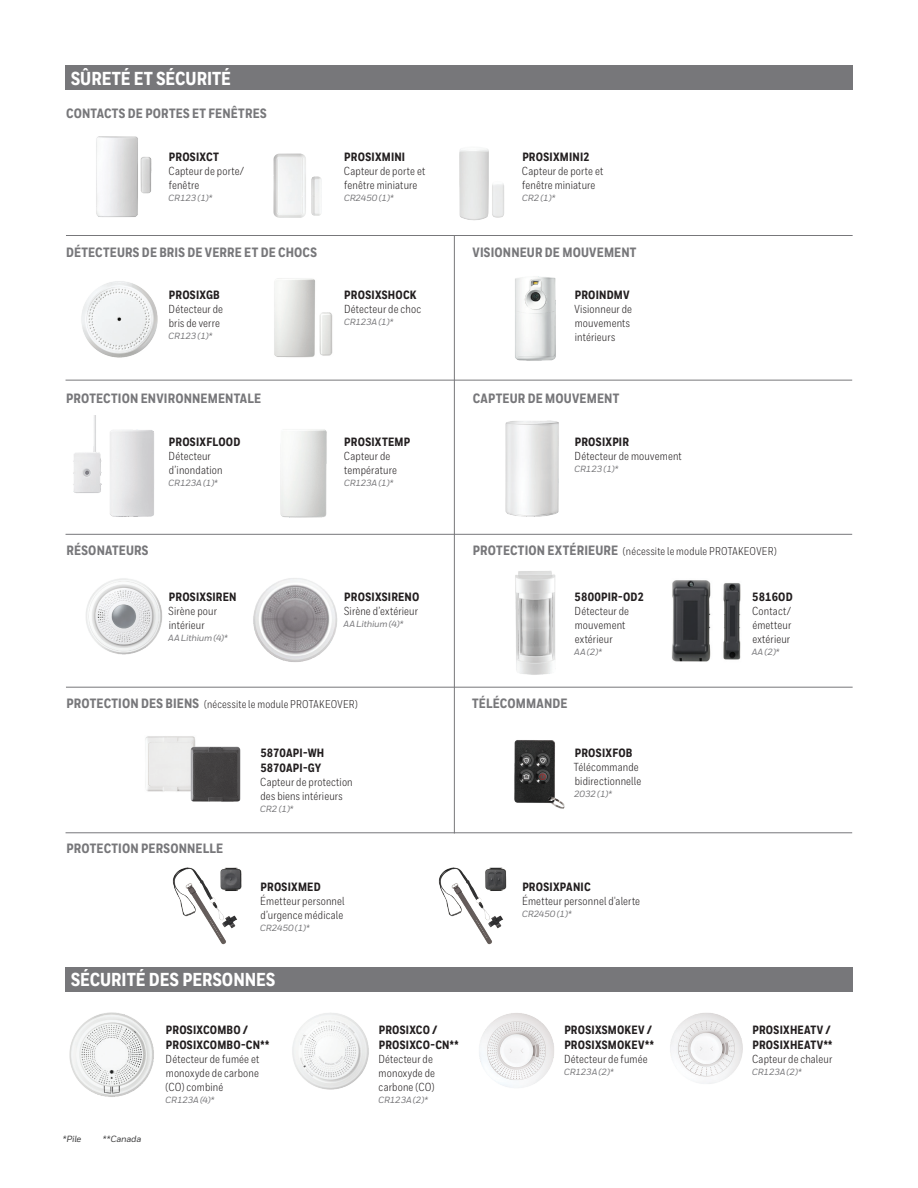
<style>
.page{position:relative;width:918px;height:1188px;background:#fff}
.page>*{position:absolute;margin:0;border:0;box-sizing:border-box;transform-origin:0 0}
.t1{font:800 18.75px "Honeywell Cond";color:#fff}
.t2{font:800 13.5px "Honeywell Cond";letter-spacing:.015em;color:#77777a}
.t3{font:800 12px/14.4px "Honeywell Cond";letter-spacing:.02em;color:#231f20}
.t4{font:11.7px/14px "Honeywell Cond";letter-spacing:.015em;color:#231f20}
.t5{font:11.25px "Honeywell Cond";letter-spacing:.02em;color:#231f20}
.t6{font:italic 500 9px "Honeywell Sans";letter-spacing:-.02em;color:#77777a}
.t7{font:italic 500 9px "Honeywell Sans";letter-spacing:-.03em;color:#3e3e3f}
.s1{font-weight:800;font-size:13.5px;color:#77777a}
</style>
<div class="page">
<hr style="left:66px;top:235px;width:787px;height:1px;background:#77777a">
<hr style="left:66px;top:380px;width:786px;height:1px;background:#77777a">
<hr style="left:66px;top:534px;width:786px;height:1px;background:#77777a">
<img style="left:73px;top:416px;width:81px;height:101px">
<hr style="left:66px;top:687px;width:787px;height:1px;background:#77777a">
<img style="left:145px;top:736px;width:51px;height:56px">
<img style="left:189px;top:745px;width:52px;height:57px">
<img style="left:515px;top:571px;width:41px;height:104px">
<img style="left:672px;top:580px;width:69px;height:82px">
<img style="left:96px;top:136px;width:56px;height:81px">
<img style="left:459px;top:149px;width:45px;height:72px">
<img style="left:274px;top:278px;width:41px;height:80px">
<img style="left:319px;top:312px;width:14px;height:44px">
<img style="left:273px;top:154px;width:49px;height:64px">
<img style="left:81px;top:281px;width:77px;height:77px">
<img style="left:515px;top:276px;width:41px;height:85px">
<img style="left:280px;top:429px;width:47px;height:89px">
<img style="left:86px;top:578px;width:76px;height:77px">
<img style="left:253px;top:578px;width:84px;height:84px">
<img style="left:505px;top:420px;width:54px;height:97px">
<img style="left:69px;top:1012px;width:85px;height:85px">
<img style="left:292px;top:1013px;width:77px;height:77px">
<img style="left:479px;top:1013px;width:75px;height:75px">
<img style="left:670px;top:1013px;width:73px;height:71px">
<div style="left:65px;top:65px;width:788px;height:25px;background:#77777a"></div>
<div style="left:65px;top:967px;width:788px;height:25px;background:#77777a"></div>
<hr style="left:454px;top:236px;width:1px;height:597px;background:#77777a">
<hr style="left:66px;top:832px;width:786px;height:1px;background:#77777a">
<img style="left:504px;top:869px;width:3px;height:21px">
<img style="left:438px;top:867px;width:66px;height:78px">
<img style="left:238px;top:869px;width:4px;height:21px">
<img style="left:172px;top:867px;width:66px;height:78px">
<img style="left:514px;top:740px;width:51px;height:69px">
<h1 class="t1" style="left:71px;top:67px;width:161px">SÛRETÉ ET SÉCURITÉ</h1>
<p class="t2" style="left:66px;top:105px;width:202px">CONTACTS DE PORTES ET FENÊTRES</p>
<p class="t3" style="left:169px;top:150px;width:52px">PROSIXCT</p>
<p class="t4" style="left:168px;top:164px;width:77px">Capteur de porte/ fenêtre</p>
<p class="t6" style="left:168px;top:192px;width:46px">CR123 (1)*</p>
<p class="t3" style="left:344px;top:150px;width:62px">PROSIXMINI</p>
<p class="t4" style="left:344px;top:164px;width:83px">Capteur de porte et fenêtre miniature</p>
<p class="t6" style="left:344px;top:192px;width:52px">CR2450 (1)*</p>
<p class="t3" style="left:522px;top:150px;width:69px">PROSIXMINI2</p>
<p class="t4" style="left:522px;top:164px;width:83px">Capteur de porte et fenêtre miniature</p>
<p class="t6" style="left:522px;top:192px;width:35px">CR2 (1)*</p>
<p class="t2" style="left:66px;top:244px;width:253px">DÉTECTEURS DE BRIS DE VERRE ET DE CHOCS</p>
<p class="t2" style="left:473px;top:244px;width:166px">VISIONNEUR DE MOUVEMENT</p>
<p class="t3" style="left:169px;top:288px;width:52px">PROSIXGB</p>
<p class="t4" style="left:169px;top:302px;width:56px">Détecteur de bris de verre</p>
<p class="t6" style="left:168px;top:331px;width:46px">CR123 (1)*</p>
<p class="t2" style="left:66px;top:390px;width:197px">PROTECTION ENVIRONNEMENTALE</p>
<p class="t3" style="left:169px;top:435px;width:73px">PROSIXFLOOD</p>
<p class="t4" style="left:169px;top:449px;width:56px">Détecteur d’inondation</p>
<p class="t6" style="left:168px;top:478px;width:51px">CR123A (1)*</p>
<p class="t3" style="left:344px;top:288px;width:74px">PROSIXSHOCK</p>
<p class="t4" style="left:344px;top:302px;width:78px">Détecteur de choc</p>
<p class="t6" style="left:344px;top:317px;width:51px">CR123A (1)*</p>
<p class="t3" style="left:344px;top:435px;width:67px">PROSIXTEMP</p>
<p class="t4" style="left:344px;top:449px;width:55px">Capteur de température</p>
<p class="t6" style="left:344px;top:478px;width:51px">CR123A (1)*</p>
<p class="t3" style="left:575px;top:288px;width:56px">PROINDMV</p>
<p class="t4" style="left:575px;top:302px;width:59px">Visionneur de mouvements intérieurs</p>
<p class="t2" style="left:473px;top:390px;width:148px">CAPTEUR DE MOUVEMENT</p>
<p class="t3" style="left:575px;top:435px;width:56px">PROSIXPIR</p>
<p class="t4" style="left:575px;top:449px;width:109px">Détecteur de mouvement</p>
<p class="t6" style="left:574px;top:464px;width:46px">CR123 (1)*</p>
<p class="t2" style="left:66px;top:542px;width:84px">RÉSONATEURS</p>
<p class="t5" style="left:473px;top:544px;width:305px"><span class="s1">PROTECTION EXTÉRIEURE</span> (nécessite le module PROTAKEOVER)</p>
<p class="t3" style="left:169px;top:590px;width:69px">PROSIXSIREN</p>
<p class="t4" style="left:169px;top:604px;width:50px">Sirène pour intérieur</p>
<p class="t6" style="left:168px;top:633px;width:61px">AA Lithium (4)*</p>
<p class="t3" style="left:344px;top:590px;width:77px">PROSIXSIRENO</p>
<p class="t4" style="left:344px;top:604px;width:75px">Sirène d’extérieur</p>
<p class="t6" style="left:344px;top:619px;width:61px">AA Lithium (4)*</p>
<p class="t3" style="left:575px;top:590px;width:71px">5800PIR-OD2</p>
<p class="t4" style="left:575px;top:604px;width:56px">Détecteur de mouvement extérieur</p>
<p class="t6" style="left:574px;top:647px;width:30px">AA (2)*</p>
<p class="t5" style="left:66px;top:697px;width:293px"><span class="s1">PROTECTION DES BIENS</span> (nécessite le module PROTAKEOVER)</p>
<p class="t2" style="left:472px;top:695px;width:97px">TÉLÉCOMMANDE</p>
<p class="t2" style="left:66px;top:841px;width:158px">PROTECTION PERSONNELLE</p>
<p class="t3" style="left:260px;top:746px;width:66px">5870API-WH<br>5870API-GY</p>
<p class="t4" style="left:260px;top:775px;width:94px">Capteur de protection des biens intérieurs</p>
<p class="t6" style="left:260px;top:803px;width:35px">CR2 (1)*</p>
<p class="t3" style="left:261px;top:880px;width:62px">PROSIXMED</p>
<p class="t4" style="left:260px;top:894px;width:86px">Émetteur personnel d’urgence médicale</p>
<p class="t6" style="left:260px;top:922px;width:52px">CR2450 (1)*</p>
<h1 class="t1" style="left:71px;top:968px;width:206px">SÉCURITÉ DES PERSONNES</h1>
<p class="t7" style="left:63px;top:1133px;width:20px">*Pile</p>
<p class="t7" style="left:103px;top:1133px;width:40px">**Canada</p>
<p class="t3" style="left:166px;top:1024px;width:105px">PROSIXCOMBO /<br>PROSIXCOMBO-CN**</p>
<p class="t4" style="left:166px;top:1052px;width:95px;text-align:justify">Détecteur de fumée et monoxyde de carbone (CO) combiné</p>
<p class="t6" style="left:165px;top:1094px;width:51px">CR123A (4)*</p>
<p class="t3" style="left:379px;top:1024px;width:81px">PROSIXCO /<br>PROSIXCO-CN**</p>
<p class="t4" style="left:379px;top:1052px;width:58px">Détecteur de monoxyde de carbone (CO)</p>
<p class="t6" style="left:378px;top:1094px;width:52px">CR123A (2)*</p>
<p class="t3" style="left:575px;top:746px;width:59px">PROSIXFOB</p>
<p class="t4" style="left:574px;top:760px;width:69px">Télécommande bidirectionnelle</p>
<p class="t6" style="left:574px;top:789px;width:40px">2032 (1)*</p>
<p class="t3" style="left:522px;top:880px;width:70px">PROSIXPANIC</p>
<p class="t4" style="left:522px;top:894px;width:120px">Émetteur personnel d'alerte</p>
<p class="t6" style="left:522px;top:908px;width:52px">CR2450 (1)*</p>
<p class="t3" style="left:564px;top:1024px;width:91px">PROSIXSMOKEV /<br>PROSIXSMOKEV**</p>
<p class="t4" style="left:564px;top:1052px;width:85px">Détecteur de fumée</p>
<p class="t6" style="left:564px;top:1066px;width:52px">CR123A (2)*</p>
<p class="t3" style="left:752px;top:590px;width:42px">5816OD</p>
<p class="t4" style="left:752px;top:604px;width:41px;text-align:justify">Contact/ émetteur extérieur</p>
<p class="t6" style="left:752px;top:647px;width:30px">AA (2)*</p>
<p class="t3" style="left:752px;top:1024px;width:81px">PROSIXHEATV /<br>PROSIXHEATV**</p>
<p class="t4" style="left:752px;top:1052px;width:82px">Capteur de chaleur</p>
<p class="t6" style="left:752px;top:1066px;width:52px">CR123A (2)*</p>
</div>
